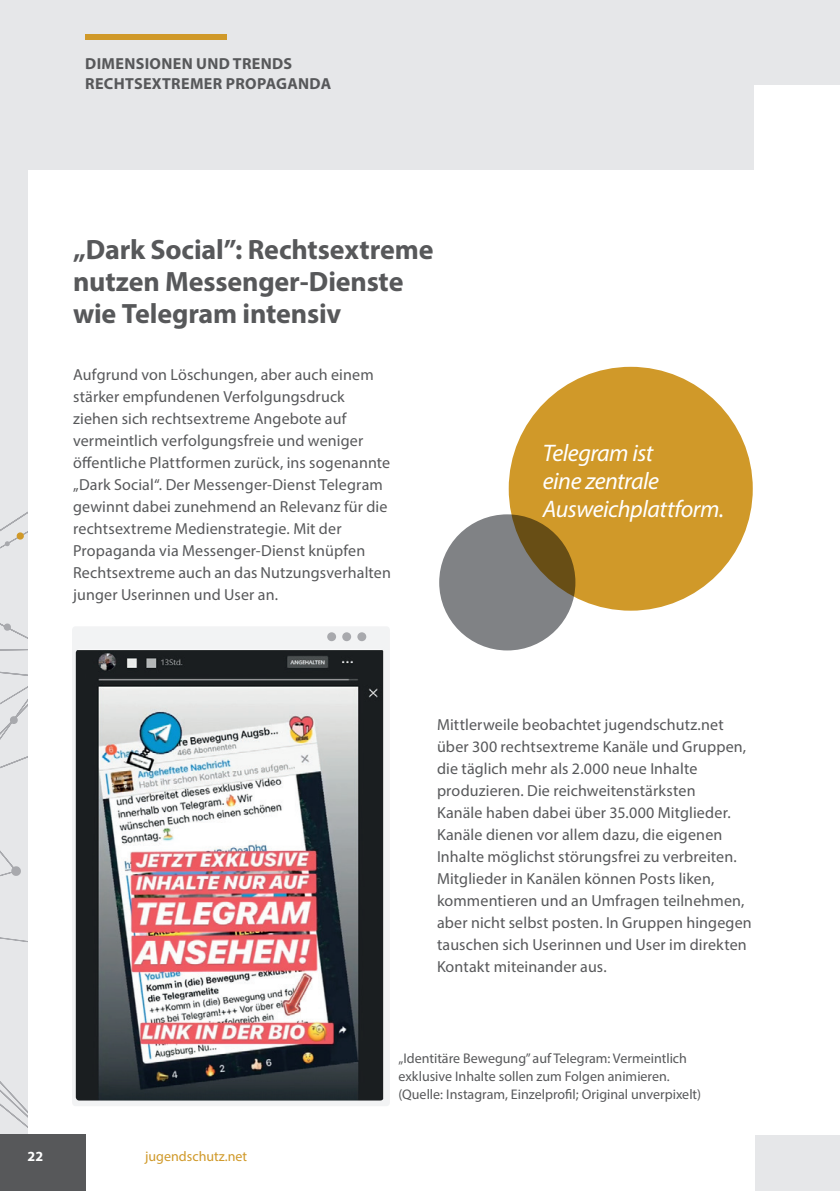
<style>
.page{position:relative;width:840px;height:1191px;background:#fff}
.page>*{position:absolute;margin:0;border:0;box-sizing:border-box;transform-origin:0 0}
.t1{font:700 28px "Myriad Pro";letter-spacing:-.005em;color:#57585a}
.t2{font:italic 24px "Myriad Pro";letter-spacing:-.02em;color:#fff}
.t3{font:16px/22px "Myriad Pro";letter-spacing:.01em;color:#57585a}
.t4{font:700 16px "Myriad Pro";letter-spacing:.02em;color:#57585a}
.t5{font:14px "Myriad Pro";color:#57585a}
.t6{font:14px "Myriad Pro";color:#d09929}
.t7{font:700 14px "Myriad Pro";color:#fff}
</style>
<div class="page">
<div style="left:0;top:0;width:839px;height:1191px;background:#e6e7e9"></div>
<svg style="left:0;top:511px;width:28px;height:617px"></svg>
<div style="left:28px;top:170px;width:726px;height:1021px;background:#fff"></div>
<div style="left:754px;top:85px;width:85px;height:1049px;background:#fff"></div>
<div style="left:85px;top:34px;width:142px;height:6px;background:#d09929"></div>
<div style="left:0;top:1134px;width:85px;height:57px;background:#57585a"></div>
<div style="left:72px;top:626px;width:317px;height:480px;background:#f2f3f4;border-radius:4px"></div>
<img style="left:76px;top:650px;width:307px;height:450px">
<div style="left:327px;top:632px;width:9px;height:9px;background:#a8a9ad;border-radius:50%"></div>
<div style="left:342px;top:632px;width:9px;height:9px;background:#a8a9ad;border-radius:50%"></div>
<div style="left:357px;top:632px;width:9px;height:9px;background:#a8a9ad;border-radius:50%"></div>
<div style="left:508px;top:367px;width:244px;height:243px;background:#d09929;border-radius:50%"></div>
<svg style="left:439px;top:514px;width:136px;height:136px;fill:#808285"></svg>
<p class="t4" style="left:85px;top:53px;width:208px">DIMENSIONEN UND TRENDS</p>
<p class="t4" style="left:85px;top:73px;width:247px">RECHTSEXTREMER PROPAGANDA</p>
<p class="t1" style="left:73px;top:231px;width:362px">„Dark Social”: Rechtsextreme</p>
<p class="t1" style="left:73px;top:263px;width:332px">nutzen Messenger-Dienste</p>
<p class="t1" style="left:73px;top:295px;width:269px">wie Telegram intensiv</p>
<p class="t3" style="left:73px;top:363px;width:318px">Aufgrund von Löschungen, aber auch einem stärker empfundenen Verfolgungsdruck ziehen sich rechtsextreme Angebote auf vermeintlich verfolgungsfreie und weniger öffentliche Plattformen zurück, ins sogenannte „Dark Social“. Der Messenger-Dienst Telegram gewinnt dabei zunehmend an Relevanz für die</p>
<p class="t3" style="left:73px;top:517px;width:270px">rechtsextreme Medienstrategie. Mit der</p>
<p class="t3" style="left:73px;top:539px;width:293px">Propaganda via Messenger-Dienst knüpfen</p>
<p class="t3" style="left:73px;top:561px;width:319px">Rechtsextreme auch an das Nutzungsverhalten junger Userinnen und User an.</p>
<p class="t2" style="left:542px;top:438px;width:112px">Telegram ist</p>
<p class="t2" style="left:542px;top:466px;width:118px">eine zentrale</p>
<p class="t2" style="left:542px;top:494px;width:183px">Ausweichplattform.</p>
<p class="t7" style="left:28px;top:1146px;width:17px">22</p>
<p class="t6" style="left:145px;top:1147px;width:103px">jugendschutz.net</p>
<p class="t3" style="left:437px;top:713px;width:288px">Mittlerweile beobachtet jugendschutz.net</p>
<p class="t3" style="left:437px;top:735px;width:316px">über 300 rechtsextreme Kanäle und Gruppen, die täglich mehr als 2.000 neue Inhalte produzieren. Die reichweitenstärksten<br>Kanäle haben dabei über 35.000 Mitglieder.<br>Kanäle dienen vor allem dazu, die eigenen Inhalte möglichst störungsfrei zu verbreiten.<br>Mitglieder in Kanälen können Posts liken, kommentieren und an Umfragen teilnehmen, aber nicht selbst posten. In Gruppen hingegen tauschen sich Userinnen und User im direkten Kontakt miteinander aus.</p>
<p class="t5" style="left:398px;top:1049px;width:290px">„Identitäre Bewegung” auf Telegram: Vermeintlich</p>
<p class="t5" style="left:398px;top:1067px;width:273px">exklusive Inhalte sollen zum Folgen animieren.</p>
<p class="t5" style="left:398px;top:1085px;width:304px">(Quelle: Instagram, Einzelprofil; Original unverpixelt)</p>
</div>
